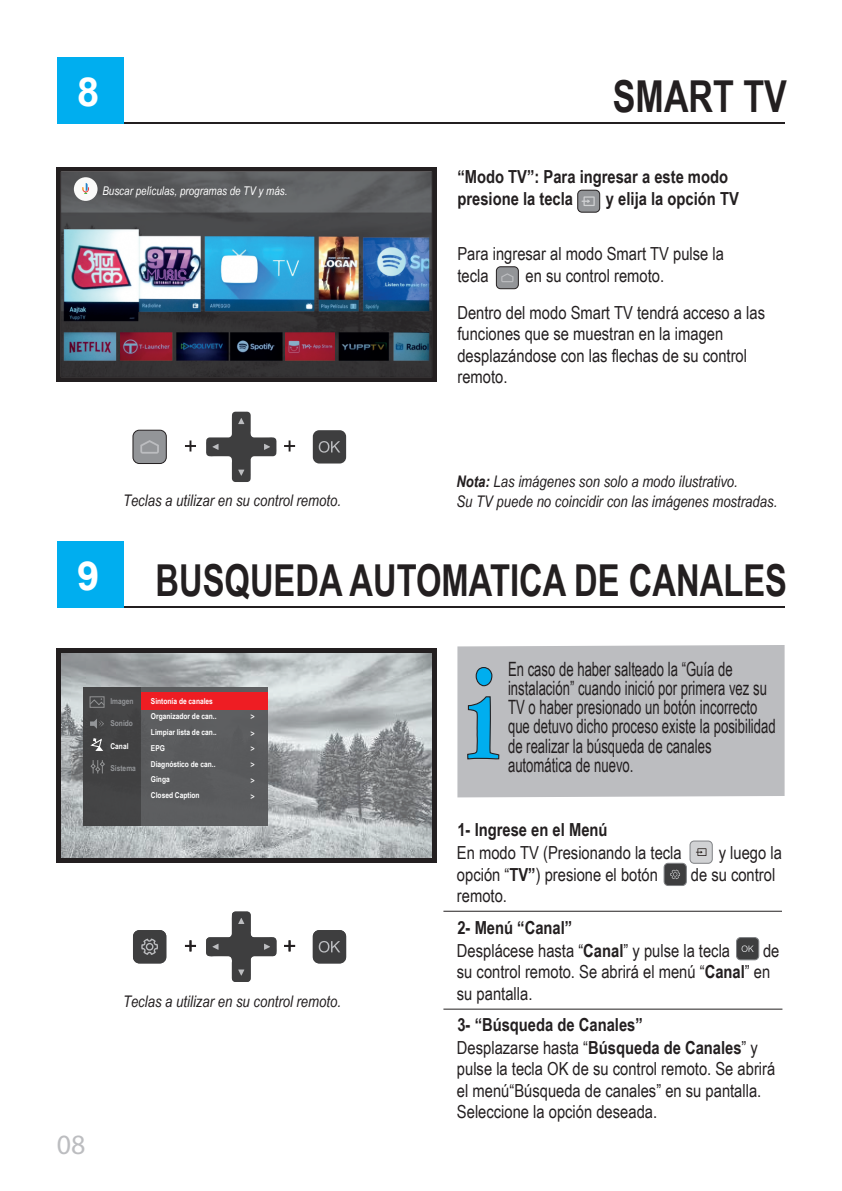
<style>
.page{position:relative;width:842px;height:1191px;background:#fff}
.page>*{position:absolute;margin:0;border:0;box-sizing:border-box;transform-origin:0 0}
.t1{font:700 44px "Arial Narrow";color:#231f20;scale:.91 1}
.t2{font:700 44px "Arial Narrow";color:#231f20;scale:.94 1}
.t3{font:700 40px "Arial";color:#fff}
.t4{font:28px "Myriad Pro";color:#bcbdc0}
.t5{font:19.8px/19.2px "Arial Narrow";color:#231f20;scale:.81 1}
.t6{font:18px/21.6px "Arial Narrow";color:#231f20}
.t7{font:700 18px/21.6px "Arial Narrow";color:#231f20}
.t8{font:italic 16px/19.2px "Arial Narrow";color:#231f20}
.t9{font:italic 12px "Arial Narrow";color:#fff}
.t10{font:9px "Arial";color:#fff;scale:1.23 1}
.t11{font:700 8.2px "Arial Narrow";color:#fff}
.t12{font:700 8.2px "Arial Narrow";color:#939598}
.s1{font-weight:700}
</style>
<div class="page">
<hr style="left:443px;top:911px;width:339px;height:1px;background:#231f20">
<hr style="left:443px;top:1008px;width:339px;height:1px;background:#231f20">
<div style="left:56px;top:648px;width:381px;height:215px;background:#231f20"></div>
<img style="left:62px;top:653px;width:370px;height:204px">
<div style="left:83px;top:687px;width:58px;height:138px;background:#3e3e3f"></div>
<div style="left:141px;top:687px;width:126px;height:138px;background:#57585a"></div>
<div style="left:90px;top:696px;width:14px;height:11px;border:1px solid #919293"></div>
<svg style="left:89px;top:698px;width:16px;height:8px"></svg>
<svg style="left:90px;top:718px;width:14px;height:11px"></svg>
<svg style="left:90px;top:738px;width:13px;height:13px"></svg>
<svg style="left:90px;top:760px;width:15px;height:13px"></svg>
<div style="left:141px;top:692px;width:126px;height:17px;background:#ee1d23"></div>
<svg style="left:185px;top:940px;width:11px;height:11px"></svg>
<svg style="left:284px;top:940px;width:11px;height:11px"></svg>
<svg style="left:206px;top:911px;width:71px;height:71px"></svg>
<div style="left:313px;top:930px;width:33px;height:33px;background:#3e3e3f;border-radius:6px"></div>
<svg style="left:319px;top:941px;width:21px;height:11px"></svg>
<div style="left:133px;top:930px;width:33px;height:33px;background:#3e3e3f;border-radius:6px"></div>
<svg style="left:141px;top:938px;width:17px;height:17px"></svg>
<div style="left:457px;top:645px;width:328px;height:152px;background:#bcbdc0"></div>
<svg style="left:467px;top:666px;width:33px;height:94px;background:#72aac1"></svg>
<div style="left:664px;top:863px;width:22px;height:22px;background:#3e3e3f;border-radius:4px"></div>
<div style="left:664px;top:862px;width:23px;height:24px;border:1px solid #808285;border-radius:4px"></div>
<svg style="left:670px;top:869px;width:10px;height:10px"></svg>
<div style="left:736px;top:937px;width:23px;height:22px;background:#3e3e3f;border-radius:4px"></div>
<div style="left:736px;top:937px;width:23px;height:23px;border:1px solid #808285;border-radius:4px"></div>
<svg style="left:741px;top:945px;width:13px;height:7px"></svg>
<div style="left:690px;top:841px;width:22px;height:22px;background:#d1d2d4;border-radius:4px"></div>
<div style="left:689px;top:840px;width:24px;height:23px;border:1px solid #808285;border-radius:4px"></div>
<svg style="left:696px;top:848px;width:10px;height:8px"></svg>
<img style="left:56px;top:167px;width:381px;height:215px">
<div style="left:74px;top:177px;width:24px;height:24px;background:#fafaf9;border-radius:50%"></div>
<svg style="left:82px;top:183px;width:7px;height:11px"></svg>
<svg style="left:185px;top:440px;width:11px;height:11px"></svg>
<svg style="left:284px;top:440px;width:11px;height:11px"></svg>
<svg style="left:206px;top:411px;width:71px;height:71px"></svg>
<div style="left:313px;top:430px;width:33px;height:33px;background:#3e3e3f;border-radius:6px"></div>
<svg style="left:319px;top:441px;width:21px;height:12px"></svg>
<div style="left:133px;top:430px;width:34px;height:34px;background:#939598;border:1px solid #231f20;border-radius:6px"></div>
<svg style="left:140px;top:440px;width:19px;height:13px"></svg>
<div style="left:496px;top:266px;width:22px;height:23px;background:#939598;border:1px solid #231f20;border-radius:4px"></div>
<svg style="left:501px;top:273px;width:12px;height:9px"></svg>
<div style="left:578px;top:190px;width:22px;height:22px;background:#939598;border-radius:4px"></div>
<svg style="left:581px;top:196px;width:14px;height:10px"></svg>
<div style="left:577px;top:190px;width:23px;height:22px;border:1px solid #231f20;border-radius:4px"></div>
<hr style="left:123px;top:122px;width:661px;height:1px;background:#231f20">
<div style="left:57px;top:57px;width:66px;height:66px;background:#00aeef"></div>
<hr style="left:123px;top:607px;width:661px;height:1px;background:#231f20">
<div style="left:57px;top:541px;width:66px;height:67px;background:#00aeef"></div>
<h2 class="t3" style="left:77px;top:63px;width:24px">8</h2>
<h1 class="t2" style="left:613px;top:63px;width:187px">SMART TV</h1>
<p class="t9" style="left:102px;top:183px;width:187px">Buscar películas, programas de TV y más.</p>
<p class="t8" style="left:123px;top:491px;width:220px">Teclas a utilizar en su control remoto.</p>
<p class="t7" style="left:457px;top:165px;width:272px">“Modo TV”: Para ingresar a este modo presione la tecla</p>
<p class="t7" style="left:606px;top:187px;width:134px">y elija la opción TV</p>
<p class="t6" style="left:457px;top:242px;width:268px">Para ingresar al modo Smart TV pulse la tecla</p>
<p class="t6" style="left:457px;top:257px;width:309px;line-height:36.6px;text-indent:68px">en su control remoto.<br>Dentro del modo Smart TV tendrá acceso a las</p>
<p class="t6" style="left:457px;top:322px;width:291px">funciones que se muestran en la imagen desplazándose con las flechas de su control remoto.</p>
<p class="t8" style="left:456px;top:472px;width:322px"><span class="s1">Nota:</span> Las imágenes son solo a modo ilustrativo.<br>Su TV puede no coincidir con las imágenes mostradas.</p>
<h2 class="t3" style="left:77px;top:548px;width:24px">9</h2>
<h1 class="t1" style="left:155px;top:547px;width:695px">BUSQUEDA AUTOMATICA DE CANALES</h1>
<p class="t12" style="left:110px;top:694px;width:25px">Imagen</p>
<p class="t12" style="left:110px;top:717px;width:24px">Sonido</p>
<p class="t12" style="left:110px;top:762px;width:27px">Sistema</p>
<p class="t11" style="left:110px;top:739px;width:20px">Canal</p>
<p class="t11" style="left:151px;top:694px;width:64px">Sintonía de canales</p>
<p class="t11" style="left:151px;top:710px;width:67px">Organizador de can..</p>
<p class="t10" style="left:257px;top:714px;width:6px;rotate:90deg">^</p>
<p class="t11" style="left:151px;top:741px;width:16px">EPG</p>
<p class="t10" style="left:257px;top:746px;width:6px;rotate:90deg">^</p>
<p class="t11" style="left:151px;top:773px;width:20px">Ginga</p>
<p class="t10" style="left:257px;top:778px;width:6px;rotate:90deg">^</p>
<p class="t11" style="left:151px;top:726px;width:67px">Limpiar lista de can..</p>
<p class="t10" style="left:257px;top:730px;width:6px;rotate:90deg">^</p>
<p class="t11" style="left:151px;top:757px;width:66px">Diagnóstico de can..</p>
<p class="t10" style="left:257px;top:762px;width:6px;rotate:90deg">^</p>
<p class="t11" style="left:151px;top:789px;width:50px">Closed Caption</p>
<p class="t10" style="left:257px;top:793px;width:6px;rotate:90deg">^</p>
<p class="t8" style="left:123px;top:991px;width:220px">Teclas a utilizar en su control remoto.</p>
<h3 class="t4" style="left:57px;top:1127px;width:30px">08</h3>
<p class="t5" style="left:508px;top:658px;width:332px">En caso de haber salteado la “Guía de instalación” cuando inició por primera vez su TV o haber presionado un botón incorrecto que detuvo dicho proceso existe la posibilidad de realizar la búsqueda de canales automática de nuevo.</p>
<p class="t7" style="left:457px;top:818px;width:152px">1- Ingrese en el Menú</p>
<p class="t6" style="left:457px;top:841px;width:226px">En modo TV (Presionando la tecla</p>
<p class="t6" style="left:719px;top:841px;width:65px">y luego la</p>
<p class="t6" style="left:457px;top:863px;width:203px">opción “<span class="s1">TV”</span>) presione el botón</p>
<p class="t6" style="left:691px;top:863px;width:86px">de su control</p>
<p class="t6" style="left:457px;top:884px;width:52px">remoto.</p>
<p class="t6" style="left:457px;top:915px;width:275px;line-height:22.8px"><span class="s1">2- Menú “Canal”<br></span>Desplácese hasta “<span class="s1">Canal</span>” y pulse la tecla</p>
<p class="t6" style="left:457px;top:938px;width:324px;text-indent:306px">de su control remoto. Se abrirá el menú “<span class="s1">Canal</span>” en su pantalla.</p>
<p class="t6" style="left:457px;top:1013px;width:320px"><span class="s1">3- “Búsqueda de Canales”<br></span>Desplazarse hasta “<span class="s1">Búsqueda de Canales</span>” y pulse la tecla OK de su control remoto. Se abrirá el menú“Búsqueda de canales” en su pantalla.<br>Seleccione la opción deseada.</p>
</div>
